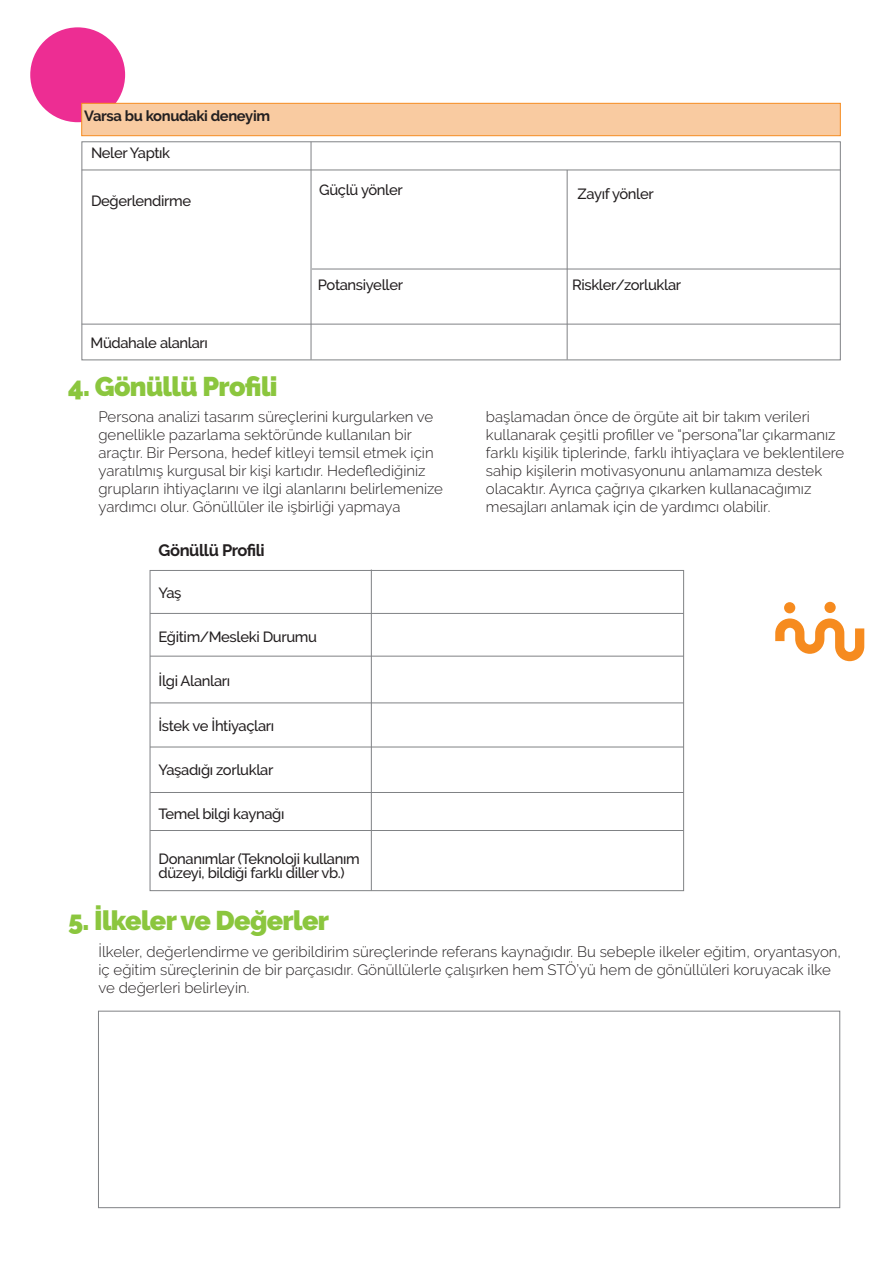
<style>
.page{position:relative;width:893px;height:1263px;background:#fff}
.page>*{position:absolute;margin:0;border:0;box-sizing:border-box;transform-origin:0 0}
.t1{font:900 27px "Raleway";letter-spacing:-.025em;color:#8bc63e}
.t2{font:700 16.5px "Raleway";letter-spacing:-.025em;color:#231f20}
.t3{font:300 15px/18px "Raleway";color:#231f20}
.t4{font:500 14.7px/14.7px "Raleway";letter-spacing:-.025em;color:#231f20}
.t5{font:700 14.7px "Raleway";letter-spacing:-.025em;color:#231f20}
</style>
<div class="page">
<div style="left:30px;top:27px;width:95px;height:95px;background:#ed2d93;border-radius:50%"></div>
<svg style="left:775px;top:618px;width:89px;height:43px"></svg>
<div style="left:784px;top:602px;width:11px;height:11px;background:#f68b1f;border-radius:50%"></div>
<div style="left:824px;top:602px;width:12px;height:11px;background:#f68b1f;border-radius:50%"></div>
<div style="left:98px;top:1011px;width:742px;height:197px;border:1px solid #808285"></div>
<hr style="left:150px;top:613px;width:534px;height:1px;background:#808285">
<hr style="left:150px;top:656px;width:534px;height:1px;background:#808285">
<hr style="left:150px;top:702px;width:534px;height:1px;background:#808285">
<hr style="left:150px;top:747px;width:534px;height:1px;background:#808285">
<hr style="left:150px;top:792px;width:534px;height:1px;background:#808285">
<hr style="left:150px;top:830px;width:534px;height:1px;background:#808285">
<hr style="left:371px;top:569px;width:1px;height:322px;background:#808285">
<div style="left:81px;top:103px;width:760px;height:33px;background:#f9cba1;border:1px solid #f68b1f"></div>
<div style="left:81px;top:141px;width:760px;height:219px;border:1px solid #808285"></div>
<hr style="left:312px;top:269px;width:528px;height:1px;background:#808285">
<hr style="left:82px;top:324px;width:758px;height:1px;background:#808285">
<hr style="left:82px;top:170px;width:758px;height:1px;background:#808285">
<hr style="left:311px;top:142px;width:1px;height:218px;background:#808285">
<hr style="left:567px;top:170px;width:1px;height:190px;background:#808285">
<p class="t5" style="left:84px;top:108px;width:187px">Varsa bu konudaki deneyim</p>
<p class="t4" style="left:91px;top:146px;width:81px">Neler Yaptık</p>
<p class="t4" style="left:91px;top:193px;width:102px">Değerlendirme</p>
<p class="t4" style="left:91px;top:335px;width:119px">Müdahale alanları</p>
<h1 class="t1" style="left:68px;top:371px;width:211px">4. Gönüllü Profili</h1>
<p class="t4" style="left:319px;top:182px;width:85px">Güçlü yönler</p>
<p class="t4" style="left:578px;top:186px;width:78px">Zayıf yönler</p>
<p class="t4" style="left:318px;top:277px;width:87px">Potansiyeller</p>
<p class="t4" style="left:572px;top:277px;width:111px">Riskler/zorluklar</p>
<p class="t3" style="left:98px;top:408px;width:346px">Persona analizi tasarım süreçlerini kurgularken ve genellikle pazarlama sektöründe kullanılan bir araçtır. Bir Persona, hedef kitleyi temsil etmek için yaratılmış kurgusal bir kişi kartıdır. Hedeflediğiniz grupların ihtiyaçlarını ve ilgi alanlarını belirlemenize yardımcı olur. Gönüllüler ile işbirliği yapmaya</p>
<p class="t3" style="left:486px;top:408px;width:360px">başlamadan önce de örgüte ait bir takım verileri kullanarak çeşitli profiller ve “persona”lar çıkarmanız farklı kişilik tiplerinde, farklı ihtiyaçlara ve beklentilere sahip kişilerin motivasyonunu anlamamıza destek olacaktır. Ayrıca çağrıya çıkarken kullanacağımız mesajları anlamak için de yardımcı olabilir.</p>
<p class="t2" style="left:159px;top:541px;width:108px">Gönüllü Profili</p>
<p class="t4" style="left:159px;top:585px;width:25px">Yaş</p>
<p class="t4" style="left:159px;top:630px;width:160px">Eğitim/Mesleki Durumu</p>
<p class="t4" style="left:159px;top:674px;width:73px">İlgi Alanları</p>
<p class="t4" style="left:159px;top:718px;width:117px">İstek ve İhtiyaçları</p>
<p class="t4" style="left:159px;top:762px;width:116px">Yaşadığı zorluklar</p>
<p class="t4" style="left:159px;top:807px;width:127px">Temel bilgi kaynağı</p>
<p class="t4" style="left:159px;top:851px;width:203px">Donanımlar (Teknoloji kullanım düzeyi, bildiği farklı diller vb.)</p>
<h1 class="t1" style="left:68px;top:905px;width:263px">5. İlkeler ve Değerler</h1>
<p class="t3" style="left:98px;top:943px;width:744px">İlkeler, değerlendirme ve geribildirim süreçlerinde referans kaynağıdır. Bu sebeple ilkeler eğitim, oryantasyon, iç eğitim süreçlerinin de bir parçasıdır. Gönüllülerle çalışırken hem STÖ’yü hem de gönüllüleri koruyacak ilke ve değerleri belirleyin.</p>
</div>
